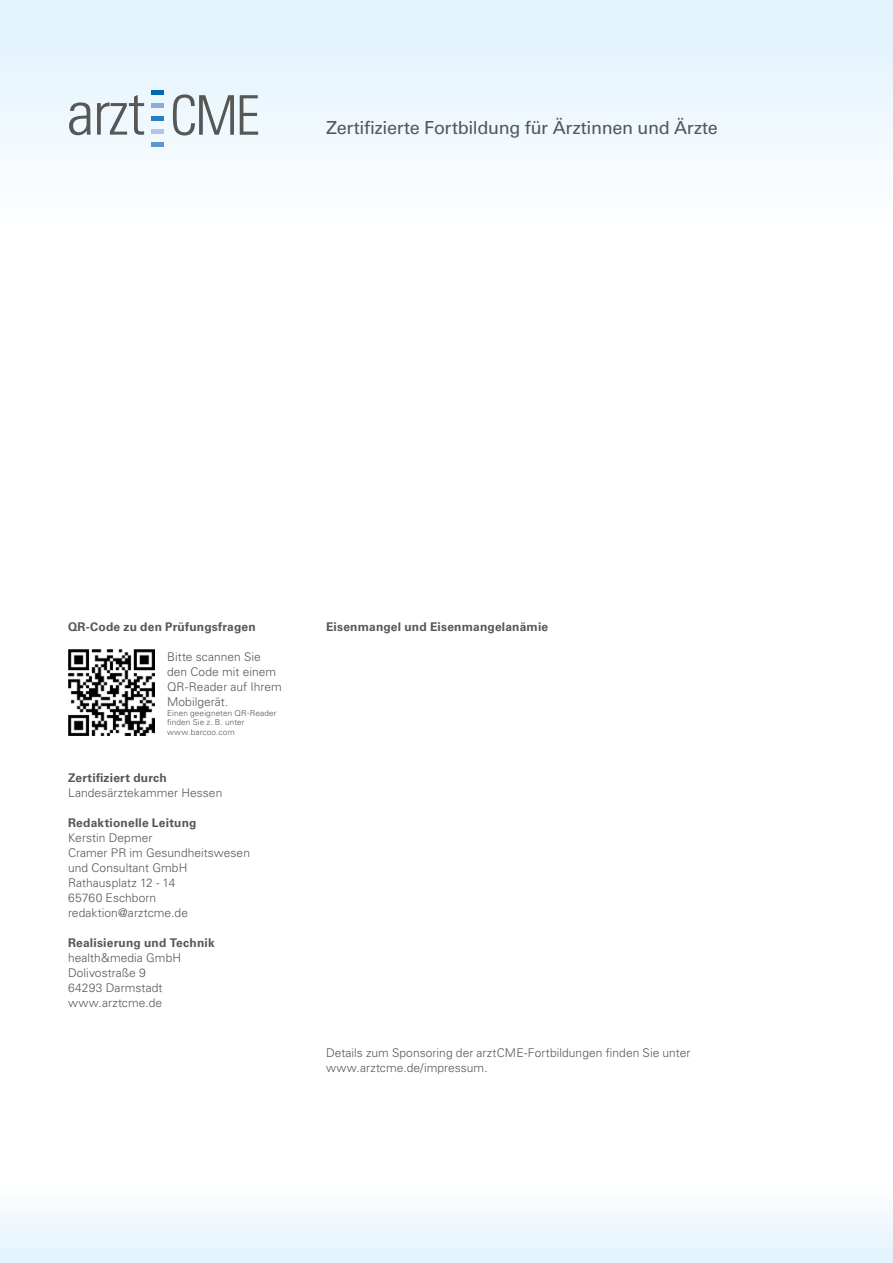
<style>
.page{position:relative;width:893px;height:1263px;background:#fff}
.page>*{position:absolute;margin:0;border:0;box-sizing:border-box;transform-origin:0 0}
.t1{font:18px "Univers LT Std";letter-spacing:-.015em;color:#575756}
.Impressum_Text{font:300 12px/15px "Univers LT Std";letter-spacing:.005em;color:#575756}
.Impressum_Text-2{font:700 12px "Univers LT Std";letter-spacing:.015em;color:#575756}
.t2{font:300 8.25px/9.9px "Univers LT Std";letter-spacing:.015em;color:#575756}
</style>
<div class="page">
<img style="left:68px;top:650px;width:86px;height:86px">
<div style="left:0;top:0;width:893px;height:223px;background:linear-gradient(to bottom,#dff1fc,#fdfeff)"></div>
<div style="left:0;top:1182px;width:893px;height:81px;background:linear-gradient(to bottom,#fff,#e1f2fc)"></div>
<svg style="left:69px;top:102px;width:22px;height:33px"></svg>
<svg style="left:97px;top:95px;width:47px;height:40px"></svg>
<div style="left:151px;top:142px;width:13px;height:5px;background:#6096d0"></div>
<div style="left:151px;top:129px;width:13px;height:5px;background:#b0c5e7"></div>
<div style="left:151px;top:116px;width:13px;height:5px;background:#2581c4"></div>
<div style="left:151px;top:103px;width:13px;height:5px;background:#8baddc"></div>
<div style="left:151px;top:90px;width:13px;height:5px;background:#0069b4"></div>
<svg style="left:173px;top:94px;width:61px;height:41px"></svg>
<svg style="left:240px;top:95px;width:18px;height:40px"></svg>
<p class="t1" style="left:326px;top:117px;width:393px">Zertifizierte Fortbildung für Ärztinnen und Ärzte</p>
<p class="Impressum_Text-2" style="left:68px;top:619px;width:189px">QR-Code zu den Prüfungsfragen</p>
<p class="Impressum_Text" style="left:167px;top:649px;width:116px">Bitte scannen Sie den Code mit einem<br>QR-Reader auf Ihrem<br>Mobilgerät.</p>
<p class="t2" style="left:167px;top:708px;width:111px">Einen geeigneten QR-Reader finden Sie z. B. unter</p>
<p class="t2" style="left:167px;top:727px;width:69px">www.barcoo.com</p>
<p class="Impressum_Text-2" style="left:68px;top:770px;width:100px">Zertifiziert durch</p>
<p class="Impressum_Text" style="left:68px;top:785px;width:156px">Landesärztekammer Hessen</p>
<p class="Impressum_Text-2" style="left:68px;top:815px;width:130px">Redaktionelle Leitung</p>
<p class="Impressum_Text" style="left:68px;top:830px;width:86px">Kerstin Depmer</p>
<p class="Impressum_Text" style="left:68px;top:845px;width:183px">Cramer PR im Gesundheitswesen und Consultant GmbH</p>
<p class="Impressum_Text" style="left:68px;top:875px;width:109px">Rathausplatz 12 - 14</p>
<p class="Impressum_Text" style="left:68px;top:890px;width:90px">65760 Eschborn</p>
<p class="Impressum_Text" style="left:68px;top:905px;width:122px">redaktion@arztcme.de</p>
<p class="Impressum_Text-2" style="left:68px;top:935px;width:148px">Realisierung und Technik</p>
<p class="Impressum_Text" style="left:68px;top:950px;width:115px">health&amp;media GmbH</p>
<p class="Impressum_Text" style="left:68px;top:965px;width:79px">Dolivostraße 9</p>
<p class="Impressum_Text" style="left:68px;top:980px;width:96px">64293 Darmstadt</p>
<p class="Impressum_Text" style="left:68px;top:995px;width:96px">www.arztcme.de</p>
<p class="Impressum_Text-2" style="left:326px;top:619px;width:224px">Eisenmangel und Eisenmangelanämie</p>
<p class="Impressum_Text" style="left:326px;top:1045px;width:366px">Details zum Sponsoring der arztCME-Fortbildungen finden Sie unter</p>
<p class="Impressum_Text" style="left:326px;top:1060px;width:163px">www.arztcme.de/impressum.</p>
</div>
